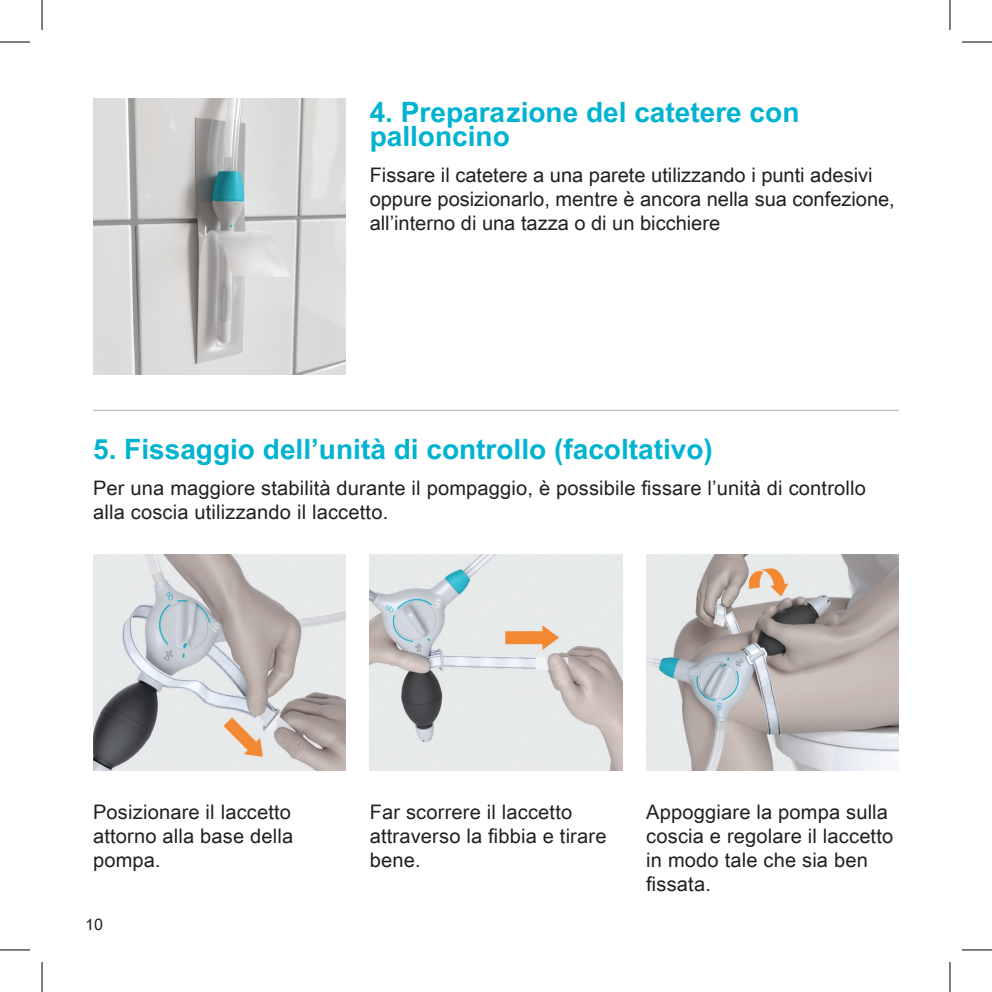
<style>
.page{position:relative;width:992px;height:992px;background:#fff}
.page>*{position:absolute;margin:0;border:0;box-sizing:border-box;transform-origin:0 0}
.Body_txt{font:700 28px/24px "Arial Unicode MS";color:#00b3d0}
.Body_txt-2{font:20px/24px "Arial Unicode MS";letter-spacing:.01em;color:#231f20}
.t1{font:16px "Arial Unicode MS";color:#231f20}
</style>
<div class="page">
<hr style="left:93px;top:409px;width:805px;height:1px;background:#a8a9ad">
<img style="left:93px;top:98px;width:252px;height:276px">
<img style="left:646px;top:554px;width:252px;height:216px">
<img style="left:369px;top:554px;width:253px;height:216px">
<img style="left:93px;top:554px;width:252px;height:216px">
<hr style="left:0;top:42px;width:30px;height:1px;background:#000">
<hr style="left:961px;top:42px;width:30px;height:1px;background:#000">
<hr style="left:0;top:949px;width:30px;height:1px;background:#000">
<hr style="left:961px;top:949px;width:30px;height:1px;background:#000">
<hr style="left:42px;top:0;width:1px;height:30px;background:#000">
<hr style="left:42px;top:961px;width:1px;height:30px;background:#000">
<hr style="left:949px;top:0;width:1px;height:30px;background:#000">
<hr style="left:949px;top:961px;width:1px;height:30px;background:#000">
<p class="Body_txt" style="left:369px;top:101px;width:431px">4. Preparazione del catetere con palloncino</p>
<p class="Body_txt-2" style="left:369px;top:162px;width:526px">Fissare il catetere a una parete utilizzando i punti adesivi oppure posizionarlo, mentre è ancora nella sua confezione, all’interno di una tazza o di un bicchiere</p>
<p class="Body_txt" style="left:93px;top:438px;width:621px">5. Fissaggio dell’unità di controllo (facoltativo)</p>
<p class="Body_txt-2" style="left:93px;top:475px;width:774px">Per una maggiore stabilità durante il pompaggio, è possibile fissare l’unità di controllo alla coscia utilizzando il laccetto.</p>
<p class="Body_txt-2" style="left:93px;top:799px;width:202px;text-align:justify">Posizionare il laccetto attorno alla base della pompa.</p>
<p class="Body_txt-2" style="left:369px;top:799px;width:238px">Far scorrere il laccetto attraverso la fibbia e tirare bene.</p>
<p class="Body_txt-2" style="left:646px;top:799px;width:248px">Appoggiare la pompa sulla coscia e regolare il laccetto in modo tale che sia ben fissata.</p>
<p class="t1" style="left:85px;top:912px;width:19px">10</p>
</div>
